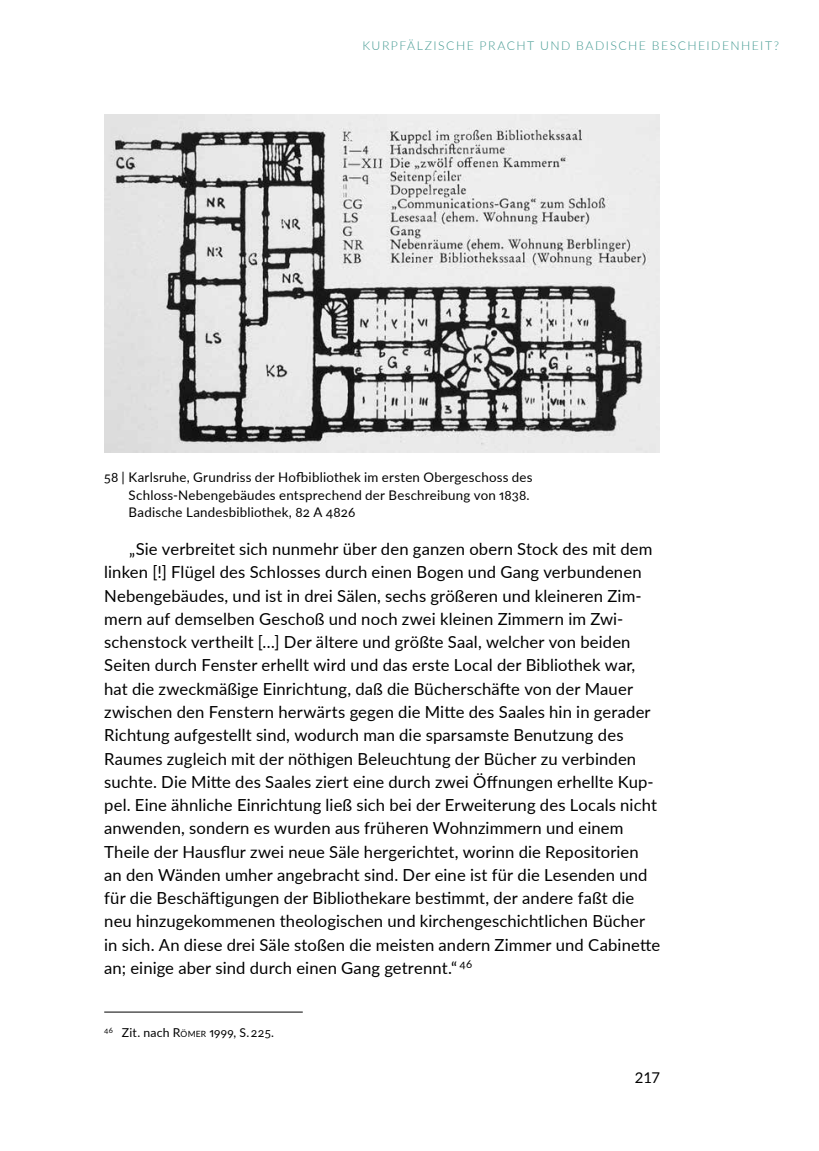
<style>
.page{position:relative;width:819px;height:1151px;background:#fff}
.page>*{position:absolute;margin:0;border:0;box-sizing:border-box;transform-origin:0 0}
.t1{font:16.62px/23.3px "Lato";letter-spacing:.01em;color:#000}
.t2{font:16.62px "Lato Regular 2";letter-spacing:.01em;color:#000}
.t3{font:14.88px "Lato Regular 2";color:#000}
.t4{font:13.3px/17.5px "Lato";letter-spacing:.02em;color:#000}
.t5{font:300 12.25px "Lato";letter-spacing:.12em;color:#439991}
.t6{font:12.25px "Lato";letter-spacing:.02em;color:#000}
.s1{font-family:"Lato Regular SC7002"}
.s2{font-family:"Lato Regular SC7002";font-size:8.58px}
</style>
<div class="page">
<hr style="left:104px;top:1012px;width:199px;height:1px;background:#000">
<img style="left:104px;top:114px;width:556px;height:338px">
<p class="t5" style="left:362px;top:37px;width:418px">KURPFÄLZISCHE PRACHT UND BADISCHE BESCHEIDENHEIT?</p>
<p class="t4" style="left:129px;top:468px;width:405px;text-indent:-24px">58 ̵ Karlsruhe, Grundriss der Hofbibliothek im ersten Obergeschoss des<br>Schloss-Nebengebäudes entsprechend der Beschreibung von 1838.<br>Badische Landesbibliothek, 82 A 4826</p>
<p class="t1" style="left:104px;top:537px;width:549px;text-indent:25px">„Sie verbreitet sich nunmehr über den ganzen obern Stock des mit dem linken [!] Flügel des Schlosses durch einen Bogen und Gang verbundenen Nebengebäudes, und ist in drei Sälen, sechs größeren und kleineren Zim&shy;mern auf demselben Geschoß und noch zwei kleinen Zimmern im Zwi&shy;schenstock vertheilt […] Der ältere und größte Saal, welcher von beiden</p>
<p class="t2" style="left:104px;top:653px;width:532px">Seiten durch Fenster erhellt wird und das erste Local der Bibliothek war,</p>
<p class="t1" style="left:104px;top:676px;width:557px">hat die zweckmäßige Einrichtung, daß die Bücherschäfte von der Mauer zwischen den Fenstern herwärts gegen die Mitte des Saales hin in gerader Richtung aufgestellt sind, wodurch man die sparsamste Benutzung des Raumes zugleich mit der nöthigen Beleuchtung der Bücher zu verbinden suchte. Die Mitte des Saales ziert eine durch zwei Öffnungen erhellte Kup&shy;pel. Eine ähnliche Einrichtung ließ sich bei der Erweiterung des Locals nicht anwenden, sondern es wurden aus früheren Wohnzimmern und einem Theile der Hausflur zwei neue Säle hergerichtet, worinn die Repositorien an den Wänden umher angebracht sind. Der eine ist für die Lesenden und für die Beschäftigungen der Bibliothekare bestimmt, der andere faßt die neu hinzugekommenen theologischen und kirchengeschichtlichen Bücher in sich. An diese drei Säle stoßen die meisten andern Zimmer und Cabinette an; einige aber sind durch einen Gang getrennt.“ <sup>46</sup></p>
<p class="t6" style="left:104px;top:1024px;width:171px"><sup>46</sup> Zit. nach <span class="s1">R</span><span class="s2">ÖM ER</span> 1999, S. 225.</p>
<p class="t3" style="left:634px;top:1066px;width:27px">217</p>
</div>
